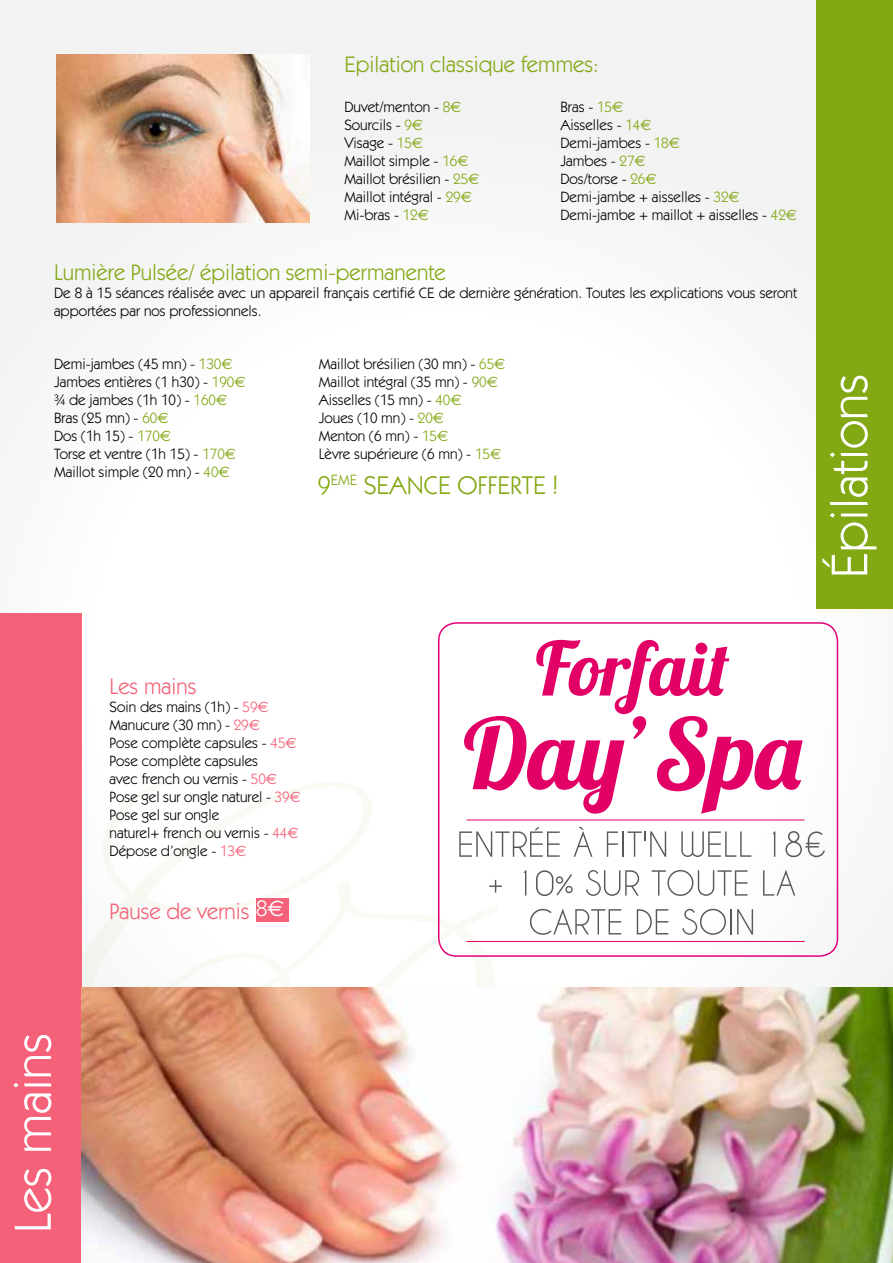
<style>
.page{position:relative;width:893px;height:1263px;background:#fff}
.page>*{position:absolute;margin:0;border:0;box-sizing:border-box;transform-origin:0 0}
.t1{font:51.9px "Itc Kabel";color:#fff}
.t2{font:25.65px "Itc Kabel";color:#82a813}
.t3{font:22.5px "Itc Kabel";color:#82a813}
.t4{font:22.5px "Itc Kabel";color:#f46178}
.t5{font:15px/18px "Itc Kabel";color:#000}
.s1{color:#82a813}
.s2{font-family:"Euro Sans";color:#82a813}
.s3{color:#f46178}
.s4{font-family:"Euro Sans";color:#f46178}
.s5{color:#fff}
.s6{font-family:"Euro Sans";color:#fff}
</style>
<div class="page">
<svg style="left:81px;top:780px;width:291px;height:101px"></svg>
<svg style="left:81px;top:881px;width:416px;height:106px"></svg>
<div style="left:0;top:614px;width:81px;height:649px;background:#f46178"></div>
<div style="left:256px;top:898px;width:33px;height:24px;background:#f46178"></div>
<div style="left:816px;top:0;width:77px;height:608px;background:#82a813"></div>
<img style="left:56px;top:54px;width:254px;height:169px">
<img style="left:81px;top:987px;width:812px;height:276px">
<svg style="left:464px;top:640px;width:339px;height:174px"></svg>
<svg style="left:459px;top:827px;width:101px;height:30px"></svg>
<svg style="left:574px;top:827px;width:18px;height:30px"></svg>
<svg style="left:607px;top:831px;width:59px;height:26px"></svg>
<svg style="left:681px;top:831px;width:70px;height:26px"></svg>
<svg style="left:772px;top:831px;width:3px;height:26px"></svg>
<svg style="left:785px;top:831px;width:40px;height:26px"></svg>
<svg style="left:489px;top:880px;width:13px;height:12px"></svg>
<svg style="left:523px;top:870px;width:3px;height:26px"></svg>
<svg style="left:536px;top:870px;width:37px;height:26px"></svg>
<svg style="left:586px;top:870px;width:53px;height:26px"></svg>
<svg style="left:652px;top:870px;width:95px;height:26px"></svg>
<svg style="left:763px;top:870px;width:32px;height:26px"></svg>
<svg style="left:530px;top:908px;width:91px;height:27px"></svg>
<svg style="left:637px;top:909px;width:31px;height:25px"></svg>
<svg style="left:682px;top:909px;width:71px;height:26px"></svg>
<hr style="left:466px;top:819px;width:339px;height:1px;background:#e30066">
<hr style="left:466px;top:941px;width:339px;height:1px;background:#e30066">
<div style="left:438px;top:622px;width:400px;height:335px;border:2px solid #e2007a;border-radius:18px"></div>
<h3 class="t3" style="left:344px;top:51px;width:256px">Epilation classique femmes:</h3>
<p class="t5" style="left:344px;top:97px;width:119px">Duvet/menton - <span class="s1">8</span><span class="s2">€</span></p>
<p class="t5" style="left:560px;top:97px;width:64px">Bras - <span class="s1">15</span><span class="s2">€</span></p>
<p class="t5" style="left:344px;top:115px;width:80px">Sourcils - <span class="s1">9</span><span class="s2">€</span></p>
<p class="t5" style="left:560px;top:115px;width:93px">Aisselles - <span class="s1">14</span><span class="s2">€</span></p>
<p class="t5" style="left:344px;top:133px;width:80px">Visage - <span class="s1">15</span><span class="s2">€</span></p>
<p class="t5" style="left:560px;top:133px;width:121px">Demi-jambes - <span class="s1">18</span><span class="s2">€</span></p>
<p class="t5" style="left:344px;top:151px;width:126px">Maillot simple - <span class="s1">16</span><span class="s2">€</span></p>
<p class="t5" style="left:560px;top:151px;width:87px">Jambes - <span class="s1">27</span><span class="s2">€</span></p>
<p class="t5" style="left:344px;top:169px;width:136px">Maillot brésilien - <span class="s1">25</span><span class="s2">€</span></p>
<p class="t5" style="left:560px;top:169px;width:98px">Dos/torse - <span class="s1">26</span><span class="s2">€</span></p>
<p class="t5" style="left:344px;top:187px;width:129px">Maillot intégral - <span class="s1">29</span><span class="s2">€</span></p>
<p class="t5" style="left:560px;top:187px;width:181px">Demi-jambe + aisselles - <span class="s1">32</span><span class="s2">€</span></p>
<p class="t5" style="left:344px;top:205px;width:86px">Mi-bras - <span class="s1">12</span><span class="s2">€</span></p>
<p class="t5" style="left:560px;top:205px;width:238px">Demi-jambe + maillot + aisselles - <span class="s1">42</span><span class="s2">€</span></p>
<h3 class="t3" style="left:54px;top:260px;width:393px">Lumière Pulsée/ épilation semi-permanente</h3>
<p class="t5" style="left:54px;top:284px;width:745px">De 8 à 15 séances réalisée avec un appareil français certifié CE de dernière génération. Toutes les explications vous seront apportées par nos professionnels.</p>
<p class="t5" style="left:54px;top:355px;width:193px">Demi-jambes (45 mn) - <span class="s1">130</span><span class="s2">€<br></span>Jambes entières (1 h30) - <span class="s1">190</span><span class="s2">€ </span>¾ de jambes (1h 10) - <span class="s1">160</span><span class="s2">€<br></span>Bras (25 mn) - <span class="s1">60</span><span class="s2">€<br></span>Dos (1h 15) - <span class="s1">170</span><span class="s2">€<br></span>Torse et ventre (1h 15) - <span class="s1">170</span><span class="s2">€<br></span>Maillot simple (20 mn) - <span class="s1">40</span><span class="s2">€</span></p>
<p class="t5" style="left:319px;top:355px;width:188px">Maillot brésilien (30 mn) - <span class="s1">65</span><span class="s2">€<br></span>Maillot intégral (35 mn) - <span class="s1">90</span><span class="s2">€<br></span>Aisselles (15 mn) - <span class="s1">40</span><span class="s2">€<br></span>Joues (10 mn) - <span class="s1">20</span><span class="s2">€<br></span>Menton (6 mn) - <span class="s1">15</span><span class="s2">€<br></span>Lèvre supérieure (6 mn) - <span class="s1">15</span><span class="s2">€</span></p>
<h2 class="t2" style="left:318px;top:470px;width:242px">9<sup>EME</sup> SEANCE OFFERTE !</h2>
<h1 class="t1" style="left:819px;top:578px;width:206px;rotate:-90deg">Épilations</h1>
<h3 class="t4" style="left:110px;top:673px;width:88px">Les mains</h3>
<p class="t5" style="left:110px;top:697px;width:193px">Soin des mains (1h) - <span class="s3">59</span><span class="s4">€<br></span>Manucure (30 mn) - <span class="s3">29</span><span class="s4">€<br></span>Pose complète capsules - <span class="s3">45</span><span class="s4">€<br></span>Pose complète capsules<br>avec french ou vernis - <span class="s3">50</span><span class="s4">€<br></span>Pose gel sur ongle naturel - <span class="s3">39</span><span class="s4">€<br></span>Pose gel sur ongle<br>naturel+ french ou vernis - <span class="s3">44</span><span class="s4">€<br></span>Dépose d’ongle - <span class="s3">13</span><span class="s4">€</span></p>
<h3 class="t4" style="left:110px;top:898px;width:176px">Pause de vernis <span class="s5">8</span><span class="s6">€</span></h3>
<h1 class="t1" style="left:3px;top:1233px;width:202px;rotate:-90deg">Les mains</h1>
</div>
